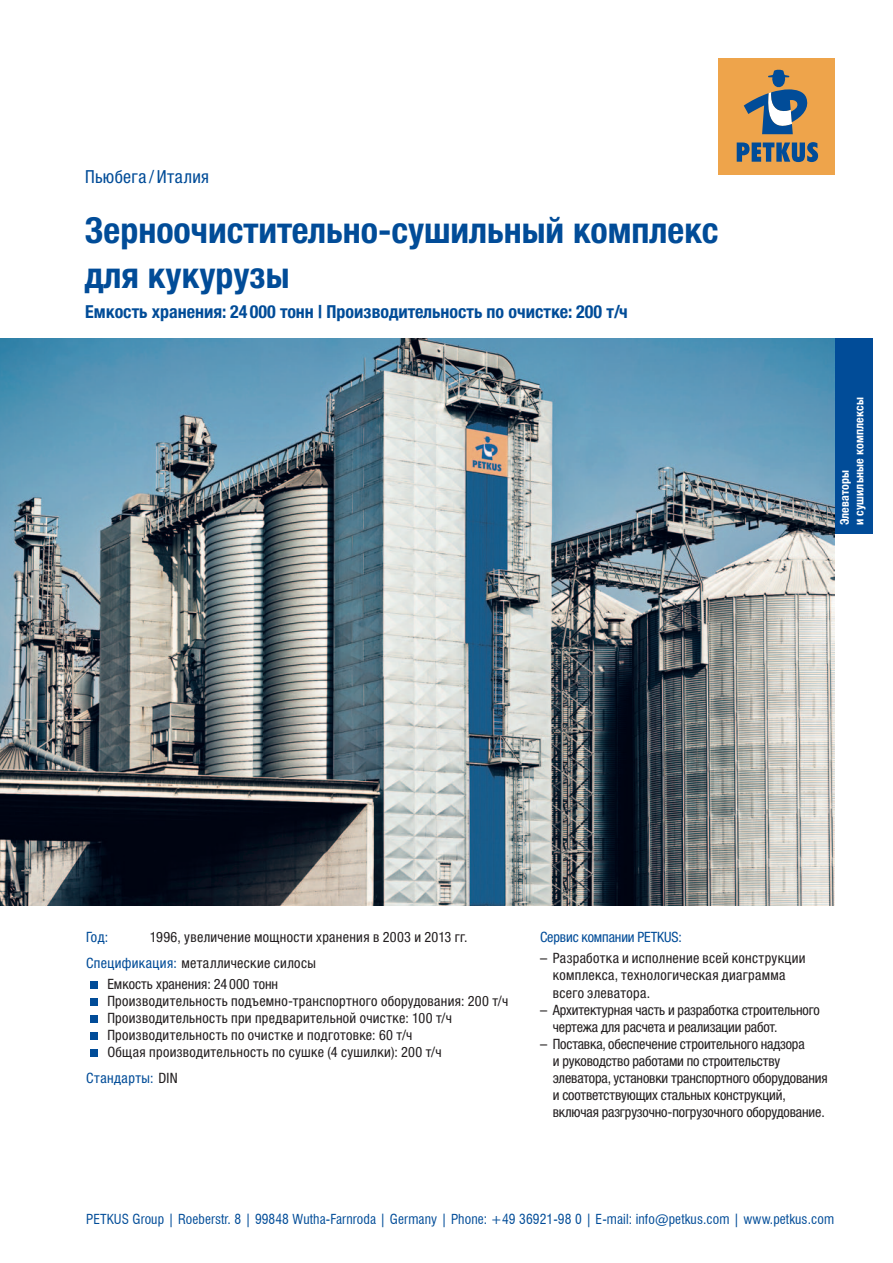
<style>
.page{position:relative;width:893px;height:1263px;background:#fff}
.page>*{position:absolute;margin:0;border:0;box-sizing:border-box;transform-origin:0 0}
.HL_Anlage{font:700 condensed 36px/45px "Helvetica Neue LTW1 G";color:#014c98}
.HL_Anlage-2{font:700 condensed 18px "Helvetica Neue LTW1 G";color:#014c98}
.HL_Anlage-3{font:condensed 18px "Helvetica Neue LTW1 G";letter-spacing:.025em;color:#014c98}
.copytext_9p{font:condensed 14.25px/17.1px "Helvetica Neue LTW1 G";letter-spacing:.015em;color:#231f20}
.copytext_9p-2{font:condensed 14.25px/17.1px "Helvetica Neue LTW1 G";letter-spacing:-.01em;color:#231f20}
.copytext_9p-3{font:condensed 14.25px "Helvetica Neue LTW1 G";letter-spacing:-.01em;color:#014c98}
.copytext_9p-4{font:condensed 14.25px "Helvetica Neue LTW1 G";letter-spacing:.03em;color:#014c98}
.t1{font:condensed 13.5px "Swiss 721 BT";letter-spacing:.005em;color:#014c98}
.t2{font:700 condensed 12px/14.4px "Helvetica Neue LTW1 G";letter-spacing:.01em;color:#fff}
.s1{color:#014c98}
.s2{color:#231f20}
</style>
<div class="page">
<div style="left:719px;top:58px;width:116px;height:116px;background:#eea44b"></div>
<svg style="left:744px;top:69px;width:64px;height:65px"></svg>
<svg style="left:737px;top:142px;width:81px;height:20px"></svg>
<div style="left:834px;top:338px;width:39px;height:196px;background:#014c98"></div>
<img style="left:0;top:338px;width:834px;height:568px">
<div style="left:90px;top:981px;width:8px;height:8px;background:#014c98"></div>
<div style="left:90px;top:998px;width:8px;height:8px;background:#014c98"></div>
<div style="left:90px;top:1015px;width:8px;height:8px;background:#014c98"></div>
<div style="left:90px;top:1032px;width:8px;height:8px;background:#014c98"></div>
<div style="left:90px;top:1049px;width:8px;height:8px;background:#014c98"></div>
<p class="HL_Anlage-3" style="left:85px;top:166px;width:126px">Пьюбега / Италия</p>
<p class="HL_Anlage" style="left:85px;top:208px;width:635px">Зерноочистительно-сушильный комплекс для кукурузы</p>
<p class="HL_Anlage-2" style="left:85px;top:301px;width:544px">Емкость хранения: 24 000 тонн | Производительность по очистке: 200 т/ч</p>
<p class="t2" style="left:837px;top:525px;width:129px;rotate:-90deg">Элеваторы<br>и сушильные комплексы</p>
<p class="copytext_9p-3" style="left:86px;top:928px;width:24px">Год:</p>
<p class="copytext_9p" style="left:150px;top:928px;width:319px">1996, увеличение мощности хранения в 2003 и 2013 гг.</p>
<p class="copytext_9p" style="left:86px;top:954px;width:231px"><span class="s1">Спецификация:</span> металлические силосы</p>
<p class="copytext_9p" style="left:107px;top:975px;width:172px">Емкость хранения: 24 000 тонн</p>
<p class="copytext_9p" style="left:107px;top:992px;width:402px">Производительность подъемно-транспортного оборудования: 200 т/ч</p>
<p class="copytext_9p" style="left:107px;top:1010px;width:346px">Производительность при предварительной очистке: 100 т/ч</p>
<p class="copytext_9p" style="left:107px;top:1027px;width:307px">Производительность по очистке и подготовке: 60 т/ч</p>
<p class="copytext_9p" style="left:107px;top:1044px;width:336px">Общая производительность по сушке (4 сушилки): 200 т/ч</p>
<p class="copytext_9p-4" style="left:86px;top:1069px;width:93px">Стандарты: <span class="s2">DIN</span></p>
<p class="copytext_9p-3" style="left:540px;top:928px;width:143px">Сервис компании PETKUS:</p>
<p class="copytext_9p" style="left:553px;top:950px;width:254px;text-indent:-13px">– Разработка и исполнение всей конструкции комплекса, технологическая диаграмма всего элеватора.</p>
<p class="copytext_9p-2" style="left:553px;top:1001px;width:269px;text-indent:-13px">– Архитектурная часть и разработка строительного чертежа для расчета и реализации работ.</p>
<p class="copytext_9p-2" style="left:553px;top:1035px;width:276px;text-indent:-13px">– Поставка, обеспечение строительного надзора<br>и руководство работами по строительству элеватора, установки транспортного оборудования и соответствующих стальных конструкций, включая разгрузочно-погрузочного оборудование.</p>
<p class="t1" style="left:86px;top:1211px;width:749px">PETKUS Group | Roeberstr. 8 | 99848 Wutha-Farnroda | Germany | Phone: +49 36921-98 0 | E-mail: info@petkus.com | www.petkus.com</p>
</div>
